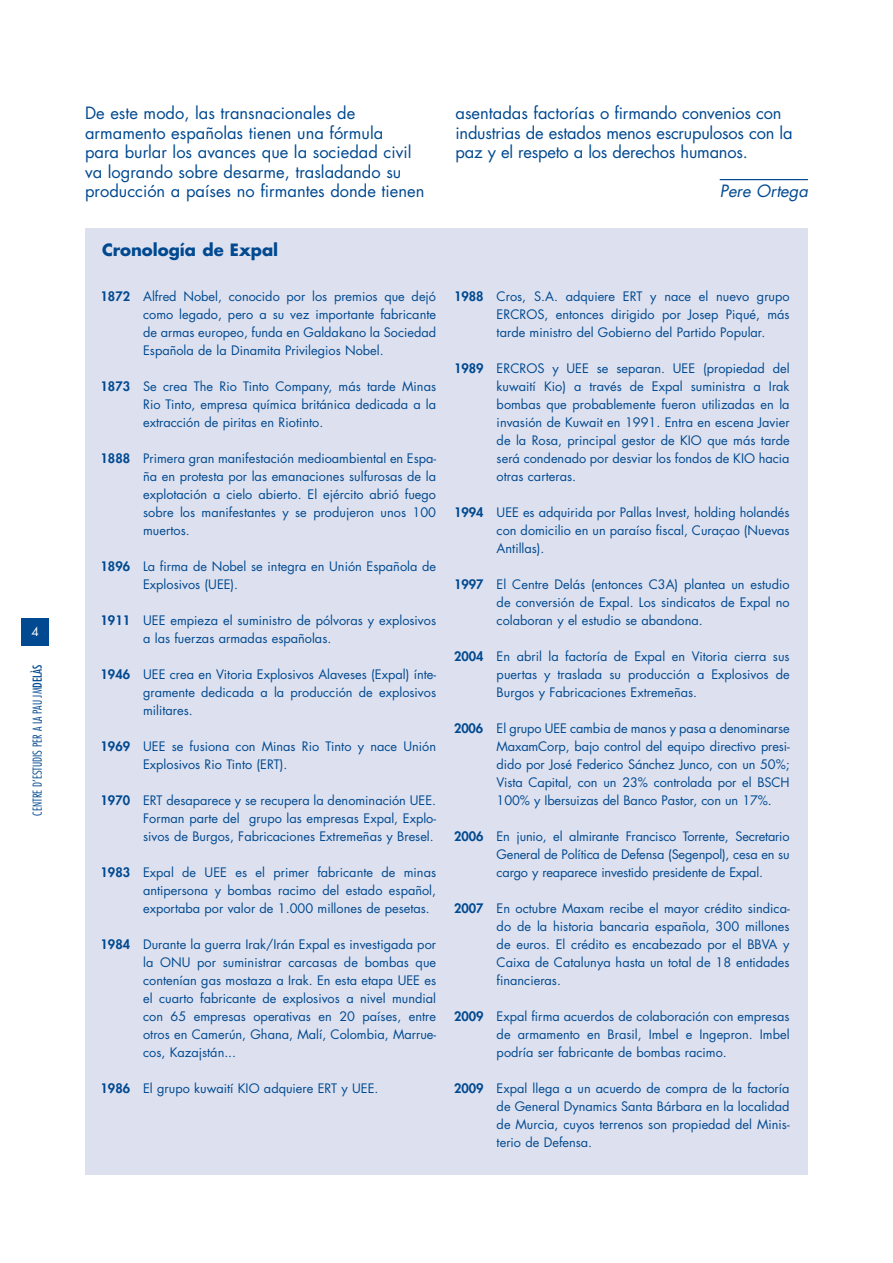
<style>
.page{position:relative;width:893px;height:1263px;background:#fff}
.page>*{position:absolute;margin:0;border:0;box-sizing:border-box;transform-origin:0 0}
.t1{font:16.5px/19.5px "Futura";color:#014990}
.t2{font:700 16.5px "Futura";color:#014990}
.t3{font:italic 16.5px "Futura";color:#014990}
.t4{font:12.75px/18px "Futura";color:#014990;text-align:justify}
.t5{font:300 condensed 12px "Futura";color:#014990}
.s1{font-weight:400}
.s2{font-weight:800}
</style>
<div class="page">
<div style="left:21px;top:618px;width:28px;height:28px;background:#014990"></div>
<div style="left:85px;top:228px;width:723px;height:947px;background:#dde1ef"></div>
<hr style="left:720px;top:179px;width:88px;height:1px;background:#014990">
<p class="t5" style="left:30px;top:816px;width:153px;rotate:-90deg">CENTRE D’ESTUDIS PER A LA PAU JM<span class="s1">DELÀS</span></p>
<p class="t1" style="left:85px;top:103px;width:341px">De este modo, las transnacionales de armamento españolas tienen una fórmula<br>para burlar los avances que la sociedad civil va logrando sobre desarme, trasladando su producción a países no firmantes donde tienen</p>
<p class="t1" style="left:455px;top:103px;width:339px">asentadas factorías o firmando convenios con industrias de estados menos escrupulosos con la paz y el respeto a los derechos humanos.</p>
<p class="t3" style="left:720px;top:181px;width:90px">Pere Ortega</p>
<p class="t2" style="left:102px;top:239px;width:178px">Cronología de Expal</p>
<p class="t4" style="left:143px;top:287px;width:294px;text-indent:-43px"><span class="s2">1872</span> Alfred Nobel, conocido por los premios que dejó como legado, pero a su vez importante fabricante de armas europeo, funda en Galdakano la Sociedad Española de la Dinamita Privilegios Nobel.</p>
<p class="t4" style="left:143px;top:377px;width:294px;text-indent:-43px"><span class="s2">1873</span> Se crea The Rio Tinto Company, más tarde Minas Rio Tinto, empresa química británica dedicada a la extracción de piritas en Riotinto.</p>
<p class="t4" style="left:143px;top:449px;width:295px;text-indent:-43px"><span class="s2">1888</span> Primera gran manifestación medioambiental en Espa&shy;ña en protesta por las emanaciones sulfurosas de la explotación a cielo abierto. El ejército abrió fuego sobre los manifestantes y se produjeron unos 100 muertos.</p>
<p class="t4" style="left:143px;top:557px;width:294px;text-indent:-43px"><span class="s2">1896</span> La firma de Nobel se integra en Unión Española de<br>Explosivos (UEE).</p>
<p class="t4" style="left:143px;top:611px;width:294px;text-indent:-43px"><span class="s2">1911</span> UEE empieza el suministro de pólvoras y explosivos a las fuerzas armadas españolas.</p>
<p class="t4" style="left:143px;top:665px;width:294px;text-indent:-43px"><span class="s2">1946</span> UEE crea en Vitoria Explosivos Alaveses (Expal) ínte&shy;gramente dedicada a la producción de explosivos militares.</p>
<p class="t4" style="left:143px;top:737px;width:294px;text-indent:-43px"><span class="s2">1969</span> UEE se fusiona con Minas Rio Tinto y nace Unión<br>Explosivos Rio Tinto (ERT).</p>
<p class="t4" style="left:143px;top:791px;width:295px;text-indent:-43px"><span class="s2">1970</span> ERT desaparece y se recupera la denominación UEE.<br>Forman parte del grupo las empresas Expal, Explo&shy;sivos de Burgos, Fabricaciones Extremeñas y Bresel.</p>
<p class="t4" style="left:143px;top:863px;width:295px;text-indent:-43px"><span class="s2">1983</span> Expal de UEE es el primer fabricante de minas antipersona y bombas racimo del estado español, exportaba por valor de 1.000 millones de pesetas.</p>
<p class="t4" style="left:143px;top:935px;width:294px;text-indent:-43px"><span class="s2">1984</span> Durante la guerra Irak/Irán Expal es investigada por la ONU por suministrar carcasas de bombas que contenían gas mostaza a Irak. En esta etapa UEE es el cuarto fabricante de explosivos a nivel mundial con 65 empresas operativas en 20 países, entre otros en Camerún, Ghana, Malí, Colombia, Marrue&shy;cos, Kazajstán...</p>
<p class="t4" style="left:101px;top:1079px;width:279px"><span class="s2">1986</span> El grupo kuwaití KIO adquiere ERT y UEE.</p>
<p class="t4" style="left:497px;top:287px;width:295px;text-indent:-43px"><span class="s2">1988</span> Cros, S.A. adquiere ERT y nace el nuevo grupo ERCROS, entonces dirigido por Josep Piqué, más tarde ministro del Gobierno del Partido Popular.</p>
<p class="t4" style="left:497px;top:359px;width:294px;text-indent:-43px"><span class="s2">1989</span> ERCROS y UEE se separan. UEE (propiedad del kuwaití Kio) a través de Expal suministra a Irak bombas que probablemente fueron utilizadas en la invasión de Kuwait en 1991. Entra en escena Javier de la Rosa, principal gestor de KIO que más tarde será condenado por desviar los fondos de KIO hacia otras carteras.</p>
<p class="t4" style="left:497px;top:503px;width:294px;text-indent:-43px"><span class="s2">1994</span> UEE es adquirida por Pallas Invest, holding holandés con domicilio en un paraíso fiscal, Curaçao (Nuevas Antillas).</p>
<p class="t4" style="left:497px;top:575px;width:294px;text-indent:-43px"><span class="s2">1997</span> El Centre Delás (entonces C3A) plantea un estudio de conversión de Expal. Los sindicatos de Expal no colaboran y el estudio se abandona.</p>
<p class="t4" style="left:497px;top:647px;width:294px;text-indent:-43px"><span class="s2">2004</span> En abril la factoría de Expal en Vitoria cierra sus puertas y traslada su producción a Explosivos de Burgos y Fabricaciones Extremeñas.</p>
<p class="t4" style="left:497px;top:719px;width:294px;text-indent:-43px"><span class="s2">2006</span> El grupo UEE cambia de manos y pasa a denominarse MaxamCorp, bajo control del equipo directivo presi&shy;dido por José Federico Sánchez Junco, con un 50%; Vista Capital, con un 23% controlada por el BSCH 100% y Ibersuizas del Banco Pastor, con un 17%.</p>
<p class="t4" style="left:497px;top:827px;width:295px;text-indent:-43px"><span class="s2">2006</span> En junio, el almirante Francisco Torrente, Secretario General de Política de Defensa (Segenpol), cesa en su cargo y reaparece investido presidente de Expal.</p>
<p class="t4" style="left:497px;top:899px;width:294px;text-indent:-43px"><span class="s2">2007</span> En octubre Maxam recibe el mayor crédito sindica&shy;do de la historia bancaria española, 300 millones de euros. El crédito es encabezado por el BBVA y Caixa de Catalunya hasta un total de 18 entidades financieras.</p>
<p class="t4" style="left:497px;top:1007px;width:294px;text-indent:-43px"><span class="s2">2009</span> Expal firma acuerdos de colaboración con empresas de armamento en Brasil, Imbel e Ingepron. Imbel podría ser fabricante de bombas racimo.</p>
<p class="t4" style="left:497px;top:1079px;width:294px;text-indent:-43px"><span class="s2">2009</span> Expal llega a un acuerdo de compra de la factoría de General Dynamics Santa Bárbara en la localidad de Murcia, cuyos terrenos son propiedad del Minis&shy;terio de Defensa.</p>
</div>
